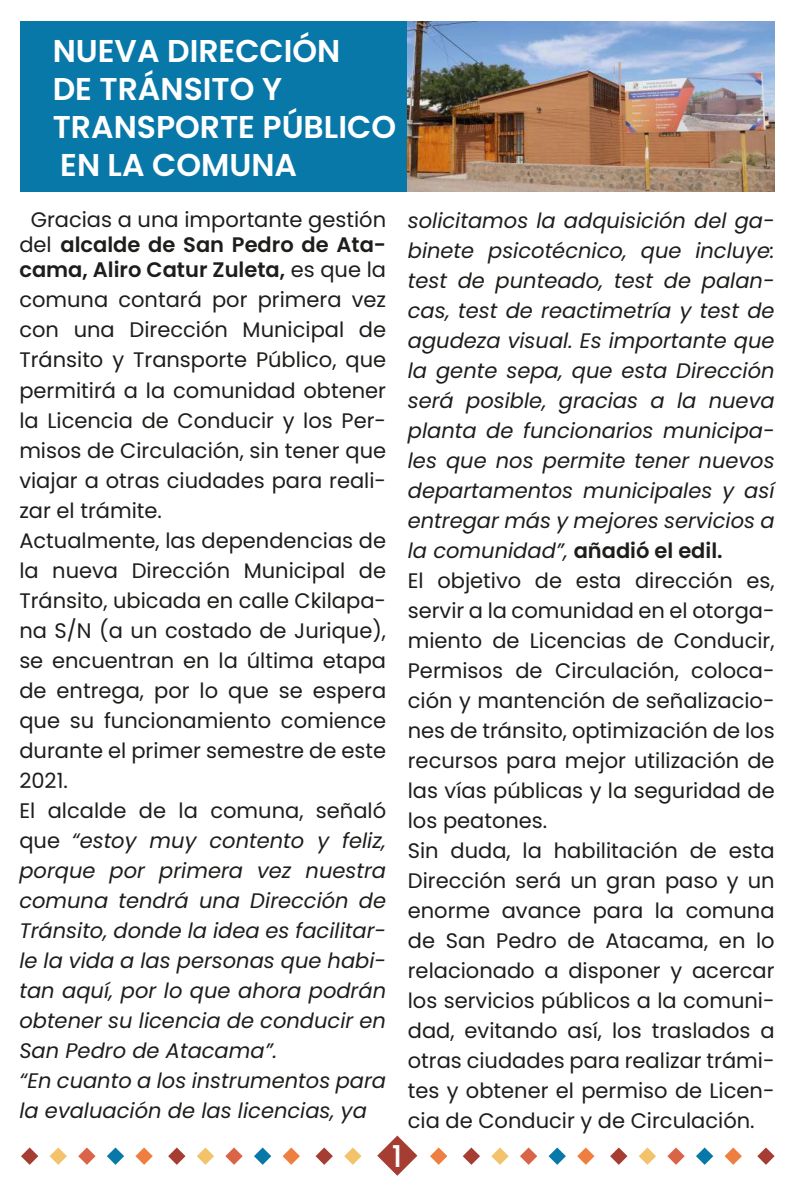
<style>
.page{position:relative;width:794px;height:1194px;background:#fff}
.page>*{position:absolute;margin:0;border:0;box-sizing:border-box;transform-origin:0 0}
.t1{font:600 31.5px/37.8px "Poppins";color:#fff}
.t2{font:500 30px "Poppins";color:#fff}
.t3{font:21px/30px "Poppins";color:#1d1d1b}
.t4{font:600 21px/25.2px "Poppins";color:#1d1d1b;text-align:center}
.s1{font-weight:400}
.s2{font-style:italic}
.s3{font-weight:600}
</style>
<div class="page">
<svg style="left:377px;top:1135px;width:40px;height:40px"></svg>
<div style="left:20px;top:21px;width:754px;height:171px;background:#0878a8"></div>
<img style="left:408px;top:21px;width:366px;height:171px">
<svg style="left:21px;top:1147px;width:17px;height:17px"></svg>
<svg style="left:50px;top:1147px;width:17px;height:17px"></svg>
<svg style="left:78px;top:1147px;width:18px;height:17px"></svg>
<svg style="left:107px;top:1147px;width:17px;height:17px"></svg>
<svg style="left:135px;top:1147px;width:18px;height:17px"></svg>
<svg style="left:168px;top:1147px;width:17px;height:17px"></svg>
<svg style="left:197px;top:1147px;width:17px;height:17px"></svg>
<svg style="left:225px;top:1147px;width:18px;height:17px"></svg>
<svg style="left:254px;top:1147px;width:17px;height:17px"></svg>
<svg style="left:283px;top:1147px;width:17px;height:17px"></svg>
<svg style="left:315px;top:1147px;width:18px;height:17px"></svg>
<svg style="left:344px;top:1147px;width:17px;height:17px"></svg>
<svg style="left:430px;top:1147px;width:17px;height:17px"></svg>
<svg style="left:463px;top:1147px;width:17px;height:17px"></svg>
<svg style="left:491px;top:1147px;width:18px;height:17px"></svg>
<svg style="left:520px;top:1147px;width:17px;height:17px"></svg>
<svg style="left:548px;top:1147px;width:18px;height:17px"></svg>
<svg style="left:577px;top:1147px;width:17px;height:17px"></svg>
<svg style="left:610px;top:1147px;width:17px;height:17px"></svg>
<svg style="left:639px;top:1147px;width:17px;height:17px"></svg>
<svg style="left:667px;top:1147px;width:18px;height:17px"></svg>
<svg style="left:696px;top:1147px;width:17px;height:17px"></svg>
<svg style="left:724px;top:1147px;width:18px;height:17px"></svg>
<svg style="left:757px;top:1147px;width:17px;height:17px"></svg>
<h1 class="t1" style="left:53px;top:32px;width:345px">NUEVA DIRECCIÓN<br>DE TRÁNSITO Y<br>TRANSPORTE PÚBLICO<br>EN LA COMUNA</h1>
<p class="t4" style="left:19px;top:207px;width:368px"><span class="s1">Gracias a una importante gestión del</span> alcalde de San Pedro de Ata&shy;cama, Aliro Catur Zuleta, <span class="s1">es que la</span></p>
<p class="t3" style="left:19px;top:285px;width:368px">comuna contará por primera vez con una Dirección Municipal de<br>Tránsito y Transporte Público, que permitirá a la comunidad obtener la Licencia de Conducir y los Per&shy;misos de Circulación, sin tener que viajar a otras ciudades para reali&shy;zar el trámite.<br>Actualmente, las dependencias de la nueva Dirección Municipal de<br>Tránsito, ubicada en calle Ckilapa&shy;na S/N (a un costado de Jurique), se encuentran en la última etapa de entrega, por lo que se espera que su funcionamiento comience durante el primer semestre de este<br>2021.<br>El alcalde de la comuna, señaló que <span class="s2">“estoy muy contento y feliz, porque por primera vez nuestra comuna tendrá una Dirección de<br>Tránsito, donde la idea es facilitar&shy;le la vida a las personas que habi&shy;tan aquí, por lo que ahora podrán obtener su licencia de conducir en<br>San Pedro de Atacama”.<br>“En cuanto a los instrumentos para la evaluación de las licencias, ya</span></p>
<p class="t3" style="left:408px;top:205px;width:368px"><span class="s2">solicitamos la adquisición del ga&shy;binete psicotécnico, que incluye: test de punteado, test de palan&shy;cas, test de reactimetría y test de agudeza visual. Es importante que la gente sepa, que esta Dirección será posible, gracias a la nueva planta de funcionarios municipa&shy;les que nos permite tener nuevos departamentos municipales y así entregar más y mejores servicios a la comunidad”,</span> <span class="s3">añadió el edil.<br></span>El objetivo de esta dirección es, servir a la comunidad en el otorga&shy;miento de Licencias de Conducir,<br>Permisos de Circulación, coloca&shy;ción y mantención de señalizacio&shy;nes de tránsito, optimización de los recursos para mejor utilización de las vías públicas y la seguridad de los peatones.<br>Sin duda, la habilitación de esta<br>Dirección será un gran paso y un enorme avance para la comuna de San Pedro de Atacama, en lo relacionado a disponer y acercar los servicios públicos a la comuni&shy;dad, evitando así, los traslados a otras ciudades para realizar trámi&shy;tes y obtener el permiso de Licen&shy;cia de Conducir y de Circulación.</p>
<h2 class="t2" style="left:392px;top:1138px;width:12px">1</h2>
</div>
